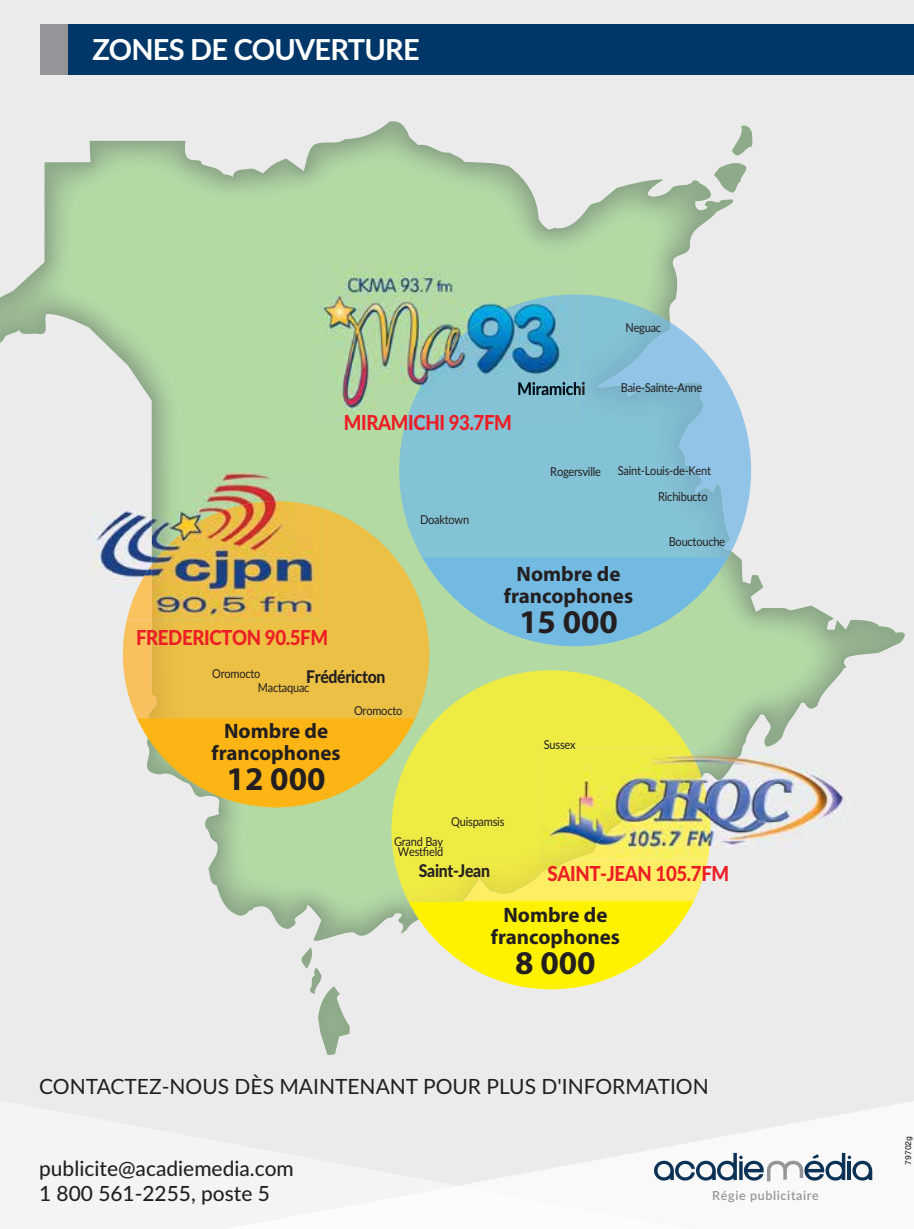
<style>
.page{position:relative;width:914px;height:1229px;background:#fff}
.page>*{position:absolute;margin:0;border:0;box-sizing:border-box;transform-origin:0 0}
.t1{font:700 33.25px "Myriad Pro";color:#231f20}
.t2{font:700 28.88px "Lato";letter-spacing:-.025em;color:#fff}
.t3{font:700 21px/21.7px "Myriad Pro";color:#231f20;text-align:center}
.t4{font:21px "Lato";color:#231f20}
.t5{font:500 20.82px/25px "Lato";color:#231f20}
.t6{font:800 20.65px "Lato";letter-spacing:-.02em;color:#ed1d24;scale:.9 1}
.t7{font:800 17.5px "Lato";letter-spacing:-.02em;color:#231f20;scale:.9 1}
.t8{font:600 12.6px "Lato";letter-spacing:.05em;color:#939598}
.t9{font:12.25px/10.5px "Lato";letter-spacing:-.02em;color:#231f20;text-align:center;scale:.9 1}
.t10{font:10.5px "Lato";letter-spacing:-.02em;color:#231f20;scale:.9 1}
.t11{font:8.75px "Nimbus San";color:#231f20}
</style>
<div class="page">
<div style="left:0;top:0;width:914px;height:1228px;background:#ebebec"></div>
<svg style="left:643px;top:1102px;width:270px;height:126px;fill:#f9f9fa"></svg>
<svg style="left:232px;top:1152px;width:640px;height:76px"></svg>
<div style="left:58px;top:24px;width:856px;height:50px;background:#003768"></div>
<img style="left:0;top:137px;width:361px;height:218px">
<img style="left:361px;top:121px;width:181px;height:143px">
<img style="left:542px;top:179px;width:182px;height:115px">
<svg style="left:713px;top:125px;width:34px;height:83px"></svg>
<img style="left:117px;top:355px;width:198px;height:59px">
<img style="left:429px;top:646px;width:53px;height:24px">
<img style="left:664px;top:551px;width:120px;height:196px">
<img style="left:784px;top:605px;width:120px;height:102px">
<img style="left:205px;top:807px;width:156px;height:16px">
<img style="left:784px;top:706px;width:32px;height:25px">
<img style="left:361px;top:807px;width:47px;height:128px">
<img style="left:205px;top:823px;width:157px;height:117px">
<img style="left:732px;top:126px;width:20px;height:29px">
<img style="left:714px;top:163px;width:32px;height:29px">
<img style="left:301px;top:947px;width:11px;height:21px">
<img style="left:310px;top:967px;width:11px;height:26px">
<img style="left:318px;top:986px;width:31px;height:69px">
<div style="left:40px;top:24px;width:27px;height:50px;background:#939598"></div>
<img style="left:429px;top:557px;width:299px;height:89px">
<svg style="left:731px;top:389px;width:20px;height:162px"></svg>
<img style="left:399px;top:294px;width:332px;height:263px">
<svg style="left:577px;top:382px;width:8px;height:13px"></svg>
<svg style="left:408px;top:859px;width:299px;height:130px"></svg>
<img style="left:391px;top:670px;width:296px;height:231px">
<img style="left:322px;top:508px;width:107px;height:210px">
<svg style="left:123px;top:620px;width:292px;height:187px;background:#edc048"></svg>
<img style="left:315px;top:264px;width:262px;height:157px">
<img style="left:406px;top:294px;width:171px;height:127px">
<img style="left:518px;top:382px;width:59px;height:13px">
<img style="left:541px;top:747px;width:303px;height:112px">
<img style="left:687px;top:747px;width:55px;height:33px">
<img style="left:573px;top:777px;width:137px;height:82px">
<img style="left:91px;top:472px;width:61px;height:148px">
<img style="left:152px;top:472px;width:170px;height:29px">
<img style="left:127px;top:564px;width:25px;height:56px">
<img style="left:152px;top:501px;width:170px;height:119px">
<h2 class="t2" style="left:92px;top:28px;width:329px">ZONES DE COUVERTURE</h2>
<p class="t9" style="left:625px;top:322px;width:41px">Neguac</p>
<h3 class="t6" style="left:136px;top:622px;width:215px">FREDERICTON 90.5FM</h3>
<h3 class="t6" style="left:344px;top:407px;width:188px">MIRAMICHI 93.7FM</h3>
<p class="t9" style="left:420px;top:513px;width:56px">Doaktown</p>
<p class="t9" style="left:620px;top:381px;width:92px">Baie-Sainte-Anne</p>
<p class="t9" style="left:550px;top:465px;width:58px">Rogersville</p>
<p class="t9" style="left:618px;top:464px;width:105px">Saint-Louis-de-Kent</p>
<p class="t9" style="left:658px;top:491px;width:56px">Richibucto</p>
<p class="t9" style="left:668px;top:536px;width:64px">Bouctouche</p>
<h3 class="t3" style="left:504px;top:562px;width:131px">Nombre de francophones</h3>
<h1 class="t1" style="left:519px;top:600px;width:100px">15 000</h1>
<p class="t9" style="left:258px;top:666px;width:59px;line-height:13.5px;text-align:left;text-indent:-46px">Oromocto<br>Mactaquac</p>
<h3 class="t3" style="left:211px;top:719px;width:131px">Nombre de francophones</h3>
<h1 class="t1" style="left:227px;top:757px;width:100px">12 000</h1>
<h3 class="t7" style="left:306px;top:663px;width:89px">Frédéricton</h3>
<p class="t9" style="left:354px;top:704px;width:55px">Oromocto</p>
<p class="t10" style="left:464px;top:813px;width:52px">Quispamsis</p>
<p class="t9" style="left:451px;top:816px;width:61px">Quispamsis</p>
<p class="t9" style="left:544px;top:738px;width:37px">Sussex</p>
<p class="t9" style="left:394px;top:835px;width:56px">Grand Bay<br>Westfield</p>
<h3 class="t7" style="left:419px;top:858px;width:80px">Saint-Jean</h3>
<h3 class="t6" style="left:547px;top:858px;width:203px">SAINT-JEAN 105.7FM</h3>
<h3 class="t3" style="left:491px;top:903px;width:131px">Nombre de francophones</h3>
<h1 class="t1" style="left:515px;top:941px;width:82px">8 000</h1>
<h3 class="t4" style="left:39px;top:1071px;width:671px">CONTACTEZ-NOUS DÈS MAINTENANT POUR PLUS D'INFORMATION</h3>
<h3 class="t5" style="left:39px;top:1154px;width:256px">publicite@acadiemedia.com<br>1 800 561-2255, poste 5</h3>
<p class="t8" style="left:712px;top:1186px;width:108px">Régie publicitaire</p>
<p class="t11" style="left:903px;top:1165px;width:31px;rotate:-90deg">79702g</p>
</div>
